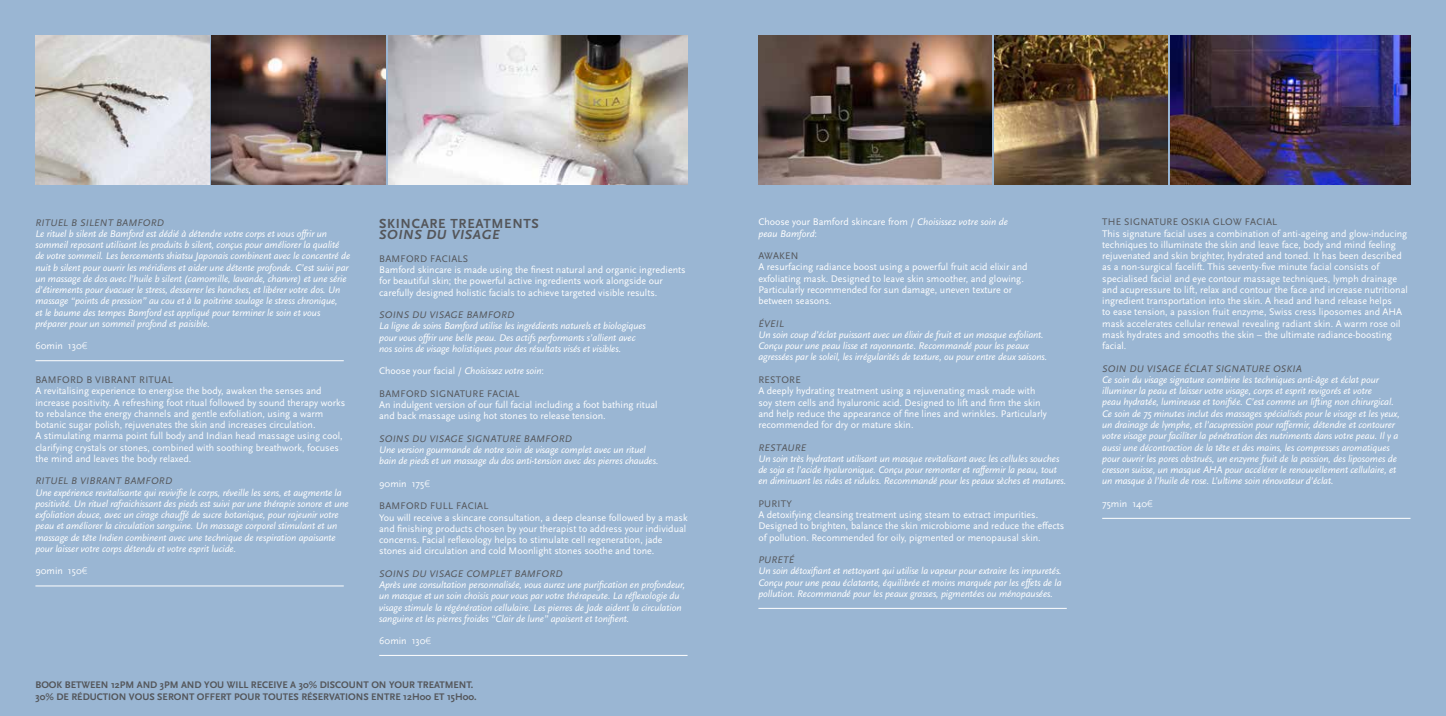
<style>
.page{position:relative;width:1446px;height:716px;background:#9ab6d3}
.page>*{position:absolute;margin:0;border:0;box-sizing:border-box;transform-origin:0 0}
.t1{font:700 13.75px "Scala Sans";letter-spacing:.05em;color:#54565a}
.t2{font:italic 700 13.75px "Scala Sans";letter-spacing:.05em;color:#54565a}
.t3{font:italic 10px/11.2px "Scala Sans";letter-spacing:-.01em;color:#fff}
.t4{font:10px/11.2px "Scala Sans";color:#fff}
.t5{font:italic 10px "Scala Sans Caps";letter-spacing:.025em;color:#54565a}
.t6{font:700 10px/12px "Scala Sans";color:#54565a}
.t7{font:10px "Scala Sans";letter-spacing:.025em;color:#54565a}
.s1{font-family:"Gill Sans";font-weight:300}
.s2{font-style:normal}
</style>
<div class="page">
<hr style="left:35px;top:360px;width:309px;height:1px;background:#fff">
<hr style="left:35px;top:585px;width:309px;height:1px;background:#fff">
<hr style="left:379px;top:655px;width:308px;height:1px;background:#fff">
<hr style="left:758px;top:608px;width:309px;height:1px;background:#fff">
<hr style="left:1102px;top:518px;width:308px;height:1px;background:#fff">
<img style="left:35px;top:35px;width:174px;height:149px">
<img style="left:212px;top:35px;width:173px;height:149px">
<img style="left:758px;top:35px;width:233px;height:149px">
<img style="left:994px;top:35px;width:174px;height:149px">
<img style="left:388px;top:35px;width:299px;height:149px">
<img style="left:1170px;top:35px;width:240px;height:149px">
<p class="t5" style="left:35px;top:217px;width:130px">RITUEL B SILENT BAMFORD</p>
<p class="t3" style="left:35px;top:228px;width:316px">Le rituel b silent de Bamford est dédié à détendre votre corps et vous offrir un sommeil reposant utilisant les produits b silent, conçus pour améliorer la qualité de votre sommeil. Les bercements shiatsu Japonais combinent avec le concentré de nuit b silent pour ouvrir les méridiens et aider une détente profonde. C’est suivi par un massage de dos avec l’huile b silent (camomille, lavande, chanvre) et une série d’étirements pour évacuer le stress, desserrer les hanches, et libérer votre dos. Un massage “points de pression” au cou et à la poitrine soulage le stress chronique,<br>et le baume des tempes Bamford est appliqué pour terminer le soin et vous préparer pour un sommeil profond et paisible.</p>
<p class="t4" style="left:35px;top:341px;width:54px">60min 130<span class="s1">€</span></p>
<p class="t7" style="left:35px;top:374px;width:139px">BAMFORD B VIBRANT RITUAL</p>
<p class="t4" style="left:35px;top:386px;width:311px">A revitalising experience to energise the body, awaken the senses and increase positivity. A refreshing foot ritual followed by sound therapy works to rebalance the energy channels and gentle exfoliation, using a warm botanic sugar polish, rejuvenates the skin and increases circulation.<br>A stimulating marma point full body and Indian head massage using cool, clarifying crystals or stones, combined with soothing breathwork, focuses the mind and leaves the body relaxed.</p>
<p class="t5" style="left:35px;top:476px;width:138px">RITUEL B VIBRANT BAMFORD</p>
<p class="t3" style="left:35px;top:487px;width:315px">Une expérience revitalisante qui revivifie le corps, réveille les sens, et augmente la positivité. Un rituel rafraichissant des pieds est suivi par une thérapie sonore et une exfoliation douce, avec un cirage chauffé de sucre botanique, pour rajeunir votre peau et améliorer la circulation sanguine. Un massage corporel stimulant et un massage de tête Indien combinent avec une technique de respiration apaisante pour laisser votre corps détendu et votre esprit lucide.</p>
<p class="t4" style="left:35px;top:566px;width:53px">90min 150<span class="s1">€</span></p>
<h1 class="t1" style="left:379px;top:216px;width:161px">SKINCARE TREATMENTS</h1>
<h1 class="t2" style="left:379px;top:227px;width:122px">SOINS DU VISAGE</h1>
<p class="t7" style="left:379px;top:253px;width:90px">BAMFORD FACIALS</p>
<p class="t4" style="left:379px;top:264px;width:308px">Bamford skincare is made using the finest natural and organic ingredients for beautiful skin; the powerful active ingredients work alongside our carefully designed holistic facials to achieve targeted visible results.</p>
<p class="t5" style="left:379px;top:309px;width:137px">SOINS DU VISAGE BAMFORD</p>
<p class="t3" style="left:379px;top:321px;width:268px">La ligne de soins Bamford utilise les ingrédients naturels et biologiques pour vous offrir une belle peau. Des actifs performants s’allient avec nos soins de visage holistiques pour des résultats visés et visibles.</p>
<p class="t3" style="left:379px;top:366px;width:166px"><span class="s2">Choose your facial /</span> Choisissez votre soin<span class="s2">:</span></p>
<p class="t7" style="left:379px;top:388px;width:142px">BAMFORD SIGNATURE FACIAL</p>
<p class="t4" style="left:379px;top:399px;width:280px">An indulgent version of our full facial including a foot bathing ritual and back massage using hot stones to release tension.</p>
<p class="t5" style="left:379px;top:433px;width:194px">SOINS DU VISAGE SIGNATURE BAMFORD</p>
<p class="t3" style="left:379px;top:444px;width:281px">Une version gourmande de notre soin de visage complet avec un rituel bain de pieds et un massage du dos anti-tension avec des pierres chaudes.</p>
<p class="t4" style="left:379px;top:478px;width:52px">90min 175<span class="s1">€</span></p>
<p class="t7" style="left:379px;top:501px;width:111px">BAMFORD FULL FACIAL</p>
<p class="t4" style="left:379px;top:512px;width:310px">You will receive a skincare consultation, a deep cleanse followed by a mask and finishing products chosen by your therapist to address your individual concerns. Facial reflexology helps to stimulate cell regeneration, jade stones aid circulation and cold Moonlight stones soothe and tone.</p>
<p class="t5" style="left:379px;top:568px;width:185px">SOINS DU VISAGE COMPLET BAMFORD</p>
<p class="t3" style="left:379px;top:579px;width:307px">Après une consultation personnalisée, vous aurez une purification en profondeur, un masque et un soin choisis pour vous par votre thérapeute. La réflexologie du visage stimule la régénération cellulaire. Les pierres de Jade aident la circulation sanguine et les pierres froides “Clair de lune” apaisent et tonifient.</p>
<p class="t4" style="left:379px;top:636px;width:54px">60min 130<span class="s1">€</span></p>
<p class="t6" style="left:35px;top:679px;width:443px">BOOK BETWEEN 12PM AND 3PM AND YOU WILL RECEIVE A 30% DISCOUNT ON YOUR TREATMENT.<br>30% DE RÉDUCTION VOUS SERONT OFFERT POUR TOUTES RÉSERVATIONS ENTRE 12H00 ET 15H00.</p>
<p class="t3" style="left:758px;top:217px;width:251px"><span class="s2">Choose your Bamford skincare from /</span> Choisissez votre soin de peau Bamford<span class="s2">:</span></p>
<p class="t7" style="left:758px;top:250px;width:41px">AWAKEN</p>
<p class="t4" style="left:758px;top:262px;width:271px">A resurfacing radiance boost using a powerful fruit acid elixir and exfoliating mask. Designed to leave skin smoother, and glowing.<br>Particularly recommended for sun damage, uneven texture or between seasons.</p>
<p class="t5" style="left:758px;top:318px;width:27px">ÉVEIL</p>
<p class="t3" style="left:758px;top:329px;width:290px">Un soin coup d’éclat puissant avec un élixir de fruit et un masque exfoliant.<br>Conçu pour une peau lisse et rayonnante. Recommandé pour les peaux agressées par le soleil, les irrégularités de texture, ou pour entre deux saisons.</p>
<p class="t7" style="left:758px;top:374px;width:44px">RESTORE</p>
<p class="t4" style="left:758px;top:385px;width:290px">A deeply hydrating treatment using a rejuvenating mask made with soy stem cells and hyaluronic acid. Designed to lift and firm the skin and help reduce the appearance of fine lines and wrinkles. Particularly recommended for dry or mature skin.</p>
<p class="t5" style="left:758px;top:442px;width:49px">RESTAURE</p>
<p class="t3" style="left:758px;top:453px;width:309px">Un soin très hydratant utilisant un masque revitalisant avec les cellules souches de soja et l’acide hyaluronique. Conçu pour remonter et raffermir la peau, tout en diminuant les rides et ridules. Recommandé pour les peaux sèches et matures.</p>
<p class="t7" style="left:758px;top:498px;width:35px">PURITY</p>
<p class="t4" style="left:758px;top:509px;width:307px">A detoxifying cleansing treatment using steam to extract impurities.<br>Designed to brighten, balance the skin microbiome and reduce the effects of pollution. Recommended for oily, pigmented or menopausal skin.</p>
<p class="t5" style="left:758px;top:554px;width:37px">PURETÉ</p>
<p class="t3" style="left:758px;top:565px;width:305px;text-align:justify">Un soin détoxifiant et nettoyant qui utilise la vapeur pour extraire les impuretés.<br>Conçu pour une peau éclatante, équilibrée et moins marquée par les effets de la pollution. Recommandé pour les peaux grasses, pigmentées ou ménopausées.</p>
<p class="t7" style="left:1102px;top:217px;width:176px">THE SIGNATURE OSKIA GLOW FACIAL</p>
<p class="t4" style="left:1102px;top:228px;width:307px">This signature facial uses a combination of anti-ageing and glow-inducing techniques to illuminate the skin and leave face, body and mind feeling rejuvenated and skin brighter, hydrated and toned. It has been described as a non-surgical facelift. This seventy-five minute facial consists of specialised facial and eye contour massage techniques, lymph drainage and acupressure to lift, relax and contour the face and increase nutritional ingredient transportation into the skin. A head and hand release helps<br>to ease tension, a passion fruit enzyme, Swiss cress liposomes and AHA mask accelerates cellular renewal revealing radiant skin. A warm rose oil mask hydrates and smooths the skin – the ultimate radiance-boosting facial.</p>
<p class="t5" style="left:1102px;top:363px;width:201px">SOIN DU VISAGE ÉCLAT SIGNATURE OSKIA</p>
<p class="t3" style="left:1102px;top:374px;width:299px">Ce soin du visage signature combine les techniques anti-âge et éclat pour illuminer la peau et laisser votre visage, corps et esprit revigorés et votre<br>peau hydratée, lumineuse et tonifiée. C’est comme un lifting non chirurgical.<br>Ce soin de 75 minutes inclut des massages spécialisés pour le visage et les yeux, un drainage de lymphe, et l’acupression pour raffermir, détendre et contourer votre visage pour faciliter la pénétration des nutriments dans votre peau. Il y a aussi une décontraction de la tête et des mains, les compresses aromatiques pour ouvrir les pores obstrués, un enzyme fruit de la passion, des liposomes de cresson suisse, un masque AHA pour accélérer le renouvellement cellulaire, et un masque à l’huile de rose. L’ultime soin rénovateur d’éclat.</p>
<p class="t4" style="left:1102px;top:498px;width:52px">75min 140<span class="s1">€</span></p>
</div>
